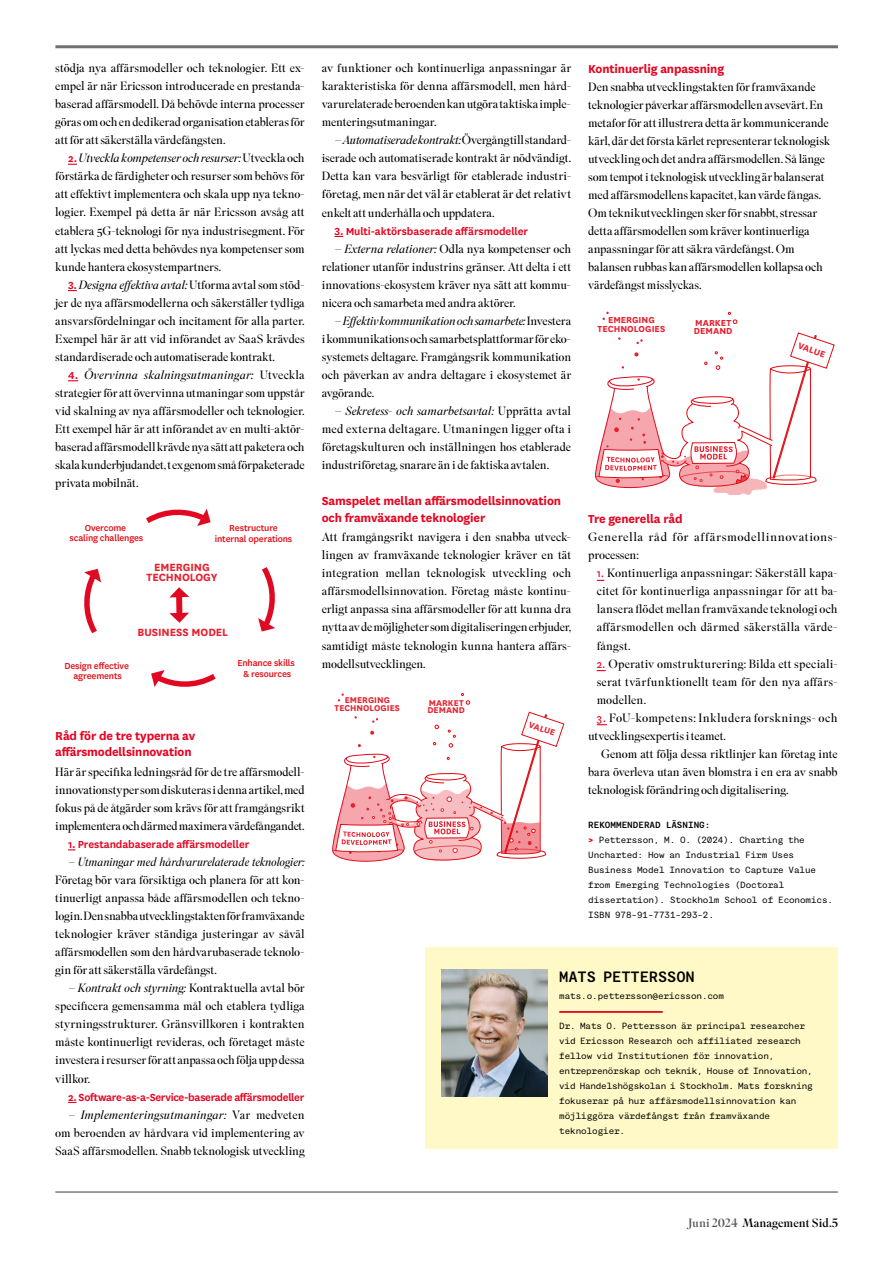
<style>
.page{position:relative;width:893px;height:1263px;background:#fff}
.page>*{position:absolute;margin:0;border:0;box-sizing:border-box;transform-origin:0 0}
.t1{font:700 15px "Martha";letter-spacing:-.01em;color:#000}
.t2{font:700 13.5px/16.5px "National";letter-spacing:-.01em;color:#e40521}
.t3{font:700 12.3px/10.2px "National";letter-spacing:-.005em;color:#e62231;text-align:center}
.t4{font:300 12px/18px "Superior Title";letter-spacing:-.01em;color:#000;text-align:justify}
.t5{font:600 12px "National";letter-spacing:-.01em;color:#e40521}
.t6{font:300 12px/18px "Superior Title";letter-spacing:.01em;color:#000}
.t7{font:300 12px/18px "Superior Title";letter-spacing:.035em;color:#000;scale:1.04 1}
.t8{font:italic 300 12px "Superior Title";letter-spacing:-.01em;color:#000;scale:.95 1}
.t9{font:12px "Superior Title";color:#000}
.t10{font:500 10.2px/10.2px "National";letter-spacing:-.015em;color:#e30b13;text-align:center}
.t11{font:700 10.2px/8.1px "National";letter-spacing:.005em;color:#e62231;text-align:center}
.t12{font:700 9.9px/7.8px "National";letter-spacing:.005em;color:#e62231;text-align:center}
.t13{font:9px/15px "Martha";letter-spacing:-.01em;color:#000}
.s1{font-family:"National";font-weight:600;color:#e40521}
.s2{font-style:italic}
.s3{font-family:"National";font-weight:400;color:#e40521}
.s4{font-weight:700}
.s5{font-weight:900;color:#e40521}
.s6{color:#575756}
</style>
<div class="page">
<hr style="left:55px;top:45px;width:783px;height:3px;background:#706f6f">
<hr style="left:55px;top:1192px;width:783px;height:1px;background:#3c3c3b">
<svg style="left:169px;top:587px;width:20px;height:36px"></svg>
<svg style="left:146px;top:509px;width:65px;height:17px"></svg>
<svg style="left:258px;top:567px;width:17px;height:64px"></svg>
<svg style="left:151px;top:670px;width:65px;height:17px"></svg>
<svg style="left:84px;top:569px;width:17px;height:65px"></svg>
<svg style="left:338px;top:693px;width:6px;height:8px"></svg>
<svg style="left:461px;top:693px;width:9px;height:12px"></svg>
<svg style="left:332px;top:712px;width:232px;height:150px"></svg>
<svg style="left:728px;top:312px;width:9px;height:12px"></svg>
<svg style="left:602px;top:312px;width:7px;height:8px"></svg>
<svg style="left:595px;top:332px;width:240px;height:163px"></svg>
<div style="left:426px;top:947px;width:412px;height:202px;background:#fff9c7"></div>
<hr style="left:559px;top:1011px;width:104px;height:2px;background:#e40521">
<img style="left:441px;top:970px;width:106px;height:126px">
<p class="t4" style="left:55px;top:59px;width:251px">stödja nya affärsmodeller och teknologier. Ett ex&shy;empel är när Ericsson introducerade en prestanda&shy;baserad affärsmodell. Då behövde interna processer göras om och en dedikerad organisation etableras för att för att säkerställa värdefångsten.</p>
<p class="t4" style="left:55px;top:150px;width:251px;text-indent:13px"><span class="s1">2.</span><span class="s2">Utveckla kompetenser och resurser:</span> Utveckla och förstärka de färdigheter och resurser som behövs för att effektivt implementera och skala upp nya tekno&shy;logier. Exempel på detta är när Ericsson avsåg att etablera 5G-teknologi för nya industrisegment. För att lyckas med detta behövdes nya kompetenser som kunde hantera ekosystempartners.</p>
<p class="t4" style="left:55px;top:276px;width:251px;text-indent:13px"><span class="s1">3.</span> <span class="s2">Designa effektiva avtal:</span> Utforma avtal som stöd&shy;jer de nya affärsmodellerna och säkerställer tydliga ansvarsfördelningar och incitament för alla parter.<br>Exempel här är att vid införandet av SaaS krävdes standardiserade och automatiserade kontrakt.</p>
<p class="t4" style="left:55px;top:366px;width:251px;text-indent:13px"><span class="s1">4.</span> <span class="s2">Övervinna skalningsutmaningar:</span> Utveckla strategier för att övervinna utmaningar som uppstår vid skalning av nya affärsmodeller och teknologier.<br>Ett exempel här är att införandet av en multi-aktör&shy;baserad affärsmodell krävde nya sätt att paketera och skala kunderbjudandet, t ex genom små förpaketerade privata mobilnät.</p>
<p class="t10" style="left:70px;top:522px;width:75px">Overcome<br>scaling challenges</p>
<p class="t10" style="left:215px;top:523px;width:79px">Restructure internal operations</p>
<p class="t3" style="left:147px;top:561px;width:72px">EMERGING<br>TECHNOLOGY</p>
<p class="t3" style="left:137px;top:626px;width:92px">BUSINESS MODEL</p>
<p class="t10" style="left:64px;top:660px;width:66px">Design effective agreements</p>
<p class="t10" style="left:238px;top:657px;width:59px">Enhance skills &amp; resources</p>
<p class="t2" style="left:55px;top:726px;width:141px">Råd för de tre typerna av affärsmodellsinnovation</p>
<p class="t4" style="left:55px;top:763px;width:251px">Här är specifika ledningsråd för de tre affärsmodell&shy;innovationstyper som diskuteras i denna artikel, med fokus på de åtgärder som krävs för att framgångsrikt implementera och därmed maximera värdefångandet.</p>
<p class="t5" style="left:68px;top:836px;width:183px">1. Prestandabaserade affärsmodeller</p>
<p class="t8" style="left:68px;top:855px;width:251px">– Utmaningar med hårdvarurelaterade teknologier:</p>
<p class="t4" style="left:55px;top:871px;width:251px">Företag bör vara försiktiga och planera för att kon&shy;tinuerligt anpassa både affärsmodellen och tekno&shy;login. Den snabba utvecklingstakten för framväxande teknologier kräver ständiga justeringar av såväl affärsmodellen som den hårdvarubaserade teknolo&shy;gin för att säkerställa värdefångst.</p>
<p class="t4" style="left:55px;top:979px;width:251px;text-indent:13px"><span class="s2">– Kontrakt och styrning:</span> Kontraktuella avtal bör specificera gemensamma mål och etablera tydliga styrningsstrukturer. Gränsvillkoren i kontrakten måste kontinuerligt revideras, och företaget måste investera i resurser för att anpassa och följa upp dessa villkor.</p>
<p class="t5" style="left:68px;top:1088px;width:238px">2. Software-as-a-Service-baserade affärsmodeller</p>
<p class="t4" style="left:55px;top:1106px;width:251px;text-indent:13px"><span class="s2">– Implementeringsutmaningar:</span> Var medveten om beroenden av hårdvara vid implementering av SaaS affärsmodellen. Snabb teknologisk utveckling</p>
<p class="t4" style="left:322px;top:59px;width:251px">av funktioner och kontinuerliga anpassningar är karakteristiska för denna affärsmodell, men hård&shy;varurelaterade beroenden kan utgöra taktiska imple&shy;menteringsutmaningar.</p>
<p class="t4" style="left:322px;top:132px;width:251px;text-indent:13px"><span class="s2">– Automatiserade kontrakt:</span> Övergång till standard&shy;iserade och automatiserade kontrakt är nödvändigt.<br>Detta kan vara besvärligt för etablerade industri&shy;företag, men när det väl är etablerat är det relativt enkelt att underhålla och uppdatera.</p>
<p class="t5" style="left:334px;top:223px;width:195px">3. Multi-aktörsbaserade affärsmodeller</p>
<p class="t4" style="left:322px;top:240px;width:251px;text-indent:13px"><span class="s2">– Externa relationer:</span> Odla nya kompetenser och relationer utanför industrins gränser. Att delta i ett innovations-ekosystem kräver nya sätt att kommu&shy;nicera och samarbeta med andra aktörer.</p>
<p class="t4" style="left:322px;top:312px;width:251px;text-indent:13px"><span class="s2">– Effektiv kommunikation och samarbete:</span> Investera i kommunikations och samarbetsplattformar för eko&shy;systemets deltagare. Framgångsrik kommunikation och påverkan av andra deltagare i ekosystemet är avgörande.</p>
<p class="t4" style="left:322px;top:402px;width:251px;text-indent:13px"><span class="s2">– Sekretess- och samarbetsavtal:</span> Upprätta avtal med externa deltagare. Utmaningen ligger ofta i företagskulturen och inställningen hos etablerade industriföretag, snarare än i de faktiska avtalen.</p>
<p class="t2" style="left:322px;top:492px;width:241px">Samspelet mellan affärsmodellsinnovation och framväxande teknologier</p>
<p class="t4" style="left:322px;top:528px;width:251px">Att framgångsrikt navigera i den snabba utveck&shy;lingen av framväxande teknologier kräver en tät integration mellan teknologisk utveckling och affärsmodellsinnovation. Företag måste kontinu&shy;erligt anpassa sina affärsmodeller för att kunna dra nytta av de möjligheter som digitaliseringen erbjuder, samtidigt måste teknologin kunna hantera affärs&shy;modellsutvecklingen.</p>
<p class="t12" style="left:335px;top:695px;width:67px">EMERGING<br>TECHNOLOGIES</p>
<p class="t12" style="left:427px;top:698px;width:39px;text-align:left">MARKET<br>DEMAND</p>
<p class="t12" style="left:531px;top:720px;width:29px;rotate:19deg">VALUE</p>
<p class="t2" style="left:588px;top:59px;width:137px">Kontinuerlig anpassning</p>
<p class="t4" style="left:588px;top:78px;width:243px;text-align:left">Den snabba utvecklingstakten för framväxande teknologier påverkar affärsmodellen avsevärt. En metafor för att illustrera detta är kommunicerande kärl, där det första kärlet representerar teknologisk utveckling och det andra affärsmodellen. Så länge som tempot i teknologisk utveckling är balanserat med affärsmodellens kapacitet, kan värde fångas.<br>Om teknikutvecklingen sker för snabbt, stressar detta affärsmodellen som kräver kontinuerliga anpassningar för att säkra värdefångst. Om balansen rubbas kan affärsmodellen kollapsa och värdefångst misslyckas.</p>
<p class="t11" style="left:598px;top:315px;width:69px">EMERGING<br>TECHNOLOGIES</p>
<p class="t11" style="left:694px;top:318px;width:40px;text-align:left">MARKET<br>DEMAND</p>
<p class="t11" style="left:800px;top:341px;width:30px;rotate:19deg">VALUE</p>
<p class="t2" style="left:588px;top:510px;width:96px">Tre generella råd</p>
<p class="t7" style="left:588px;top:528px;width:241px">Generella råd för affärsmodellinnovations&shy;processen:</p>
<p class="t4" style="left:597px;top:565px;width:242px"><span class="s3">1.</span> Kontinuerliga anpassningar: Säkerställ kapa&shy;citet för kontinuerliga anpassningar för att ba&shy;lansera flödet mellan framväxande teknologi och affärsmodellen och därmed säkerställa värde&shy;fångst.</p>
<p class="t4" style="left:597px;top:655px;width:242px"><span class="s3">2.</span> Operativ omstrukturering: Bilda ett speciali&shy;serat tvärfunktionellt team för den nya affärs&shy;modellen.</p>
<p class="t6" style="left:588px;top:709px;width:251px;text-indent:9px"><span class="s3">3.</span> FoU-kompetens: Inkludera forsknings- och utvecklingsexpertis i teamet.</p>
<p class="t4" style="left:588px;top:745px;width:251px;text-indent:13px">Genom att följa dessa riktlinjer kan företag inte bara överleva utan även blomstra i en era av snabb teknologisk förändring och digitalisering.</p>
<p class="t13" style="left:588px;top:817px;width:246px"><span class="s4">REKOMMENDERAD LÄSNING:<br></span><span class="s5">&gt;</span> Pettersson, M. O. (2024). Charting the Uncharted: How an Industrial Firm Uses Business Model Innovation to Capture Value from Emerging Technologies (Doctoral dissertation). Stockholm School of Economics.<br>ISBN 978-91-7731-293-2.</p>
<p class="t1" style="left:559px;top:968px;width:137px">MATS PETTERSSON</p>
<p class="t13" style="left:559px;top:988px;width:166px">mats.o.pettersson@ericsson.com</p>
<p class="t13" style="left:559px;top:1018px;width:255px">Dr. Mats O. Pettersson är principal researcher vid Ericsson Research och affiliated research fellow vid Institutionen för innovation, entreprenörskap och teknik, House of Innovation, vid Handelshögskolan i Stockholm. Mats forskning fokuserar på hur affärsmodellsinnovation kan möjliggöra värdefångst från framväxande teknologier.</p>
<p class="t9" style="left:687px;top:1215px;width:152px"><span class="s6">Juni 2024</span> Management Sid.5</p>
</div>
